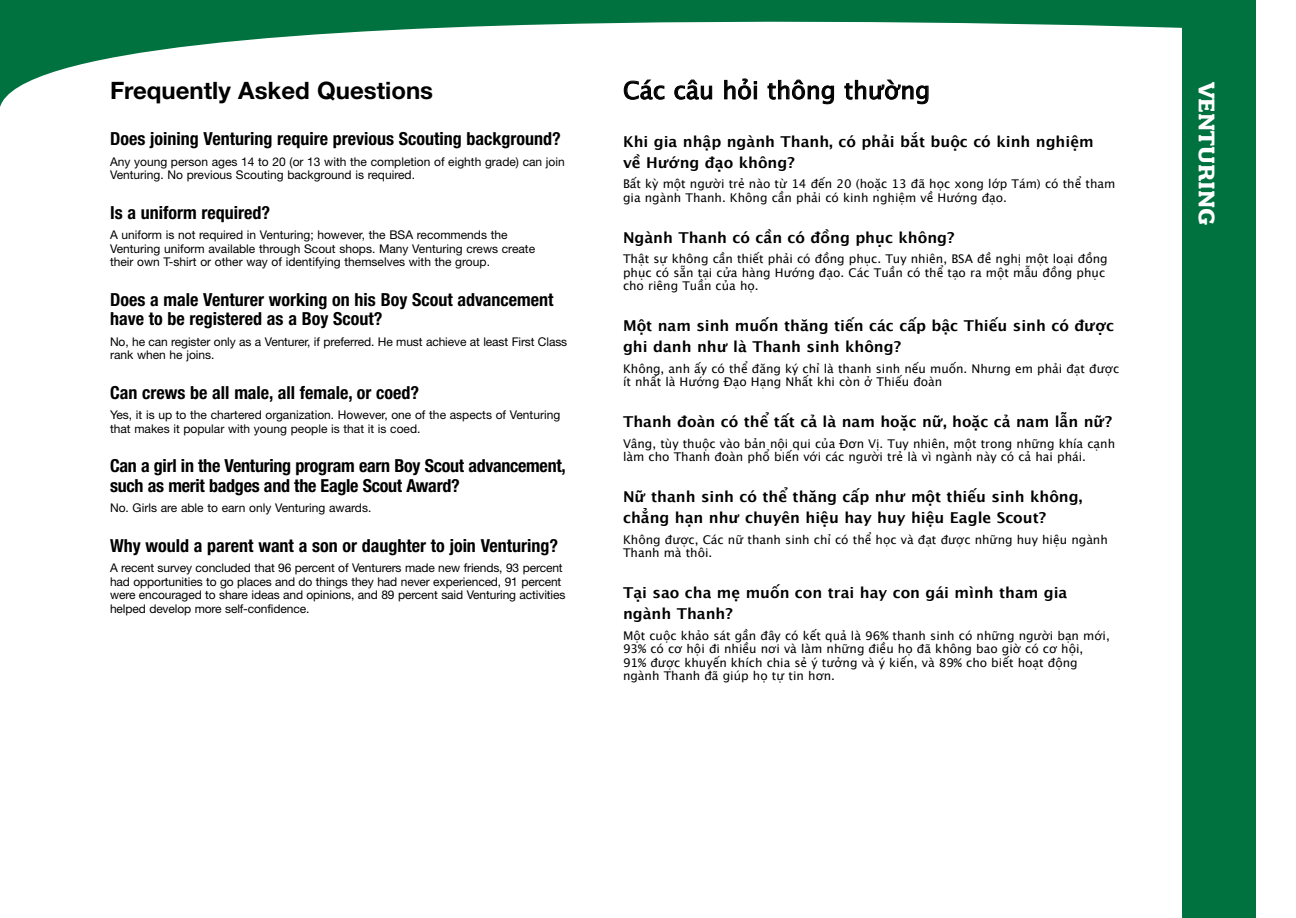
<style>
.page{position:relative;width:1296px;height:918px;background:#fff}
.page>*{position:absolute;margin:0;border:0;box-sizing:border-box;transform-origin:0 0}
.t1{font:700 25.5px "Fairplex Wide";color:#fff}
.t2{font:700 24px "Helvetica Neue";color:#000}
.t3{font:24px "Lucida Grande";color:#000}
.t4{font:700 condensed 18px/19.5px "Helvetica Neue";color:#000}
.t5{font:700 15px/21px "Lucida Grande";color:#000}
.t6{font:12px/13.5px "Helvetica Neue";color:#000}
.t7{font:12px/13.5px "Lucida Grande";color:#000}
</style>
<div class="page">
<div style="left:1182px;top:0;width:74px;height:918px;background:#00723f"></div>
<svg style="left:0;top:0;width:1182px;height:107px"></svg>
<h2 class="t2" style="left:110px;top:75px;width:325px">Frequently Asked Questions</h2>
<h3 class="t4" style="left:110px;top:129px;width:452px">Does joining Venturing require previous Scouting background?</h3>
<p class="t6" style="left:110px;top:154px;width:456px">Any young person ages 14 to 20 (or 13 with the completion of eighth grade) can join<br>Venturing. No previous Scouting background is required.</p>
<h3 class="t4" style="left:110px;top:202px;width:162px">Is a uniform required?</h3>
<p class="t6" style="left:110px;top:228px;width:427px">A uniform is not required in Venturing; however, the BSA recommends the<br>Venturing uniform available through Scout shops. Many Venturing crews create their own T-shirt or other way of identifying themselves with the group.</p>
<h3 class="t4" style="left:110px;top:289px;width:445px">Does a male Venturer working on his Boy Scout advancement have to be registered as a Boy Scout?</h3>
<p class="t6" style="left:110px;top:334px;width:459px">No, he can register only as a Venturer, if preferred. He must achieve at least First Class rank when he joins.</p>
<h3 class="t4" style="left:110px;top:382px;width:311px">Can crews be all male, all female, or coed?</h3>
<p class="t6" style="left:110px;top:408px;width:452px">Yes, it is up to the chartered organization. However, one of the aspects of Venturing that makes it popular with young people is that it is coed.</p>
<h3 class="t4" style="left:110px;top:456px;width:457px">Can a girl in the Venturing program earn Boy Scout advancement, such as merit badges and the Eagle Scout Award?</h3>
<p class="t6" style="left:110px;top:501px;width:263px">No. Girls are able to earn only Venturing awards.</p>
<h3 class="t4" style="left:110px;top:535px;width:450px">Why would a parent want a son or daughter to join Venturing?</h3>
<p class="t6" style="left:110px;top:561px;width:457px">A recent survey concluded that 96 percent of Venturers made new friends, 93 percent had opportunities to go places and do things they had never experienced, 91 percent were encouraged to share ideas and opinions, and 89 percent said Venturing activities helped develop more self-confidence.</p>
<h2 class="t3" style="left:623px;top:77px;width:309px">Các câu hỏi thông thường</h2>
<p class="t5" style="left:623px;top:131px;width:472px">Khi gia nhập ngành Thanh, có phải bắt buộc có kinh nghiệm về Hướng đạo không?</p>
<p class="t7" style="left:623px;top:177px;width:494px">Bất kỳ một người trẻ nào từ 14 đến 20 (hoặc 13 đã học xong lớp Tám) có thể tham gia ngành Thanh. Không cần phải có kinh nghiệm về Hướng đạo.</p>
<p class="t5" style="left:623px;top:227px;width:333px">Ngành Thanh có cần có đồng phục không?</p>
<p class="t7" style="left:623px;top:252px;width:486px">Thật sự không cần thiết phải có đồng phục. Tuy nhiên, BSA đề nghị một loại đồng phục có sẵn tại cửa hàng Hướng đạo. Các Tuần có thể tạo ra một mẫu đồng phục cho riêng Tuần của họ.</p>
<p class="t5" style="left:623px;top:315px;width:493px">Một nam sinh muốn thăng tiến các cấp bậc Thiếu sinh có được ghi danh như là Thanh sinh không?</p>
<p class="t7" style="left:623px;top:362px;width:498px">Không, anh ấy có thể đăng ký chỉ là thanh sinh nếu muốn. Nhưng em phải đạt được ít nhất là Hướng Đạo Hạng Nhất khi còn ở Thiếu đoàn</p>
<p class="t5" style="left:623px;top:411px;width:491px">Thanh đoàn có thể tất cả là nam hoặc nữ, hoặc cả nam lẫn nữ?</p>
<p class="t7" style="left:623px;top:437px;width:494px">Vâng, tùy thuộc vào bản nội qui của Đơn Vị. Tuy nhiên, một trong những khía cạnh làm cho Thanh đoàn phổ biến với các người trẻ là vì ngành này có cả hai phái.</p>
<p class="t5" style="left:623px;top:486px;width:461px">Nữ thanh sinh có thể thăng cấp như một thiếu sinh không, chẳng hạn như chuyên hiệu hay huy hiệu Eagle Scout?</p>
<p class="t7" style="left:623px;top:533px;width:486px">Không được, Các nữ thanh sinh chỉ có thể học và đạt được những huy hiệu ngành<br>Thanh mà thôi.</p>
<p class="t5" style="left:623px;top:582px;width:446px">Tại sao cha mẹ muốn con trai hay con gái mình tham gia ngành Thanh?</p>
<p class="t7" style="left:623px;top:629px;width:488px">Một cuộc khảo sát gần đây có kết quả là 96% thanh sinh có những người bạn mới, 93% có cơ hội đi nhiều nơi và làm những điều họ đã không bao giờ có cơ hội,<br>91% được khuyến khích chia sẻ ý tưởng và ý kiến, và 89% cho biết hoạt động ngành Thanh đã giúp họ tự tin hơn.</p>
<h1 class="t1" style="left:1221px;top:82px;width:145px;rotate:90deg">Venturing</h1>
</div>
